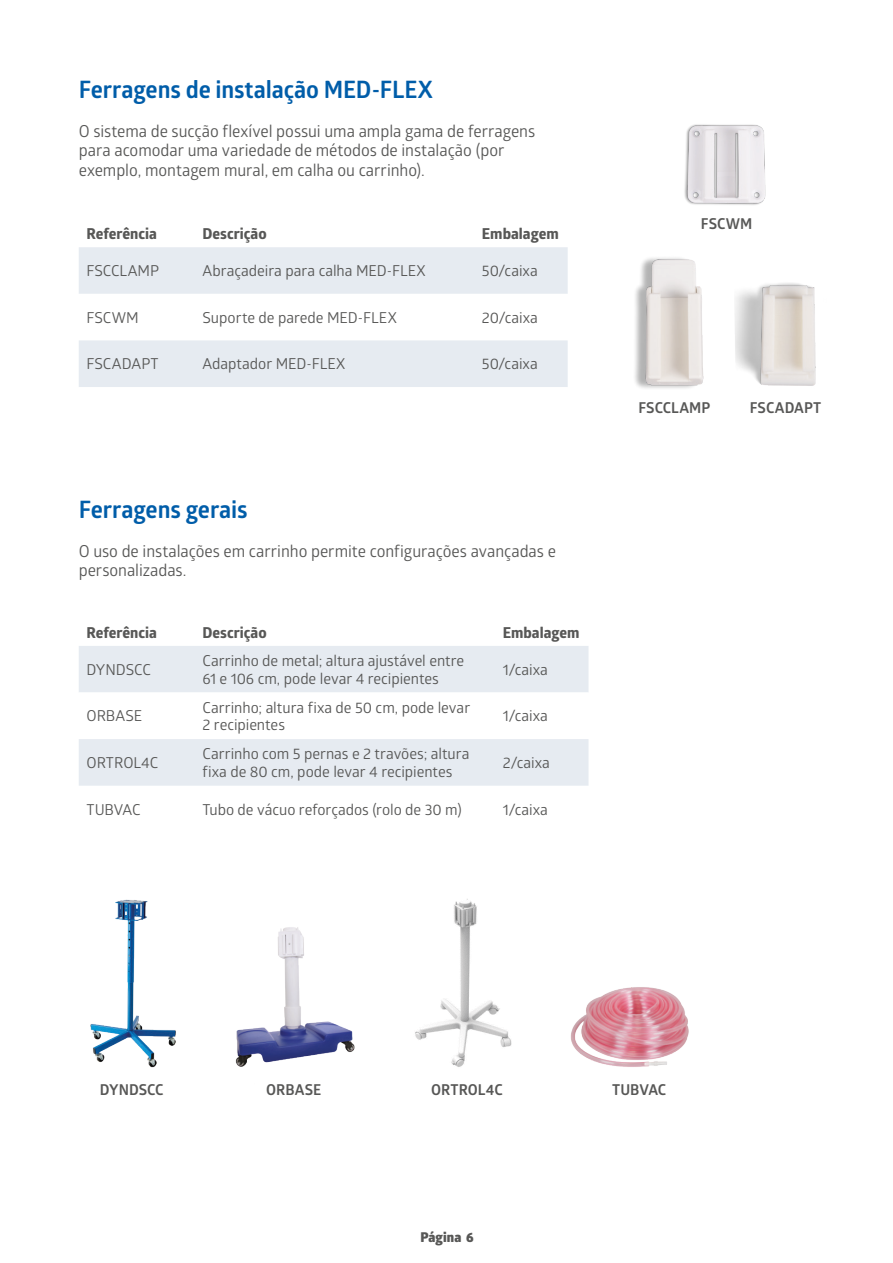
<style>
.page{position:relative;width:893px;height:1263px;background:#fff}
.page>*{position:absolute;margin:0;border:0;box-sizing:border-box;transform-origin:0 0}
.MEDLINE_-_Body_-_bullet{font:700 24px "Glober";letter-spacing:-.005em;color:#005da9}
.MEDLINE_-_Body_-_bullet-2{font:16.5px/19.5px "Glober";letter-spacing:-.005em;color:#575756}
.t1{font:15px/17.9px "Glober";letter-spacing:-.005em;color:#575756}
.Table_Heads{font:700 15px "Globerx";color:#575756}
.MEDLINE_-_Body_-_bullet-3{font:700 15px "Glober";letter-spacing:.005em;color:#575756}
.t2{font:800 13.5px "Glober";letter-spacing:.005em;color:#575756}
</style>
<div class="page">
<svg style="left:79px;top:247px;width:489px;height:140px"></svg>
<div style="left:79px;top:646px;width:509px;height:46px;background:#e6ebf1"></div>
<div style="left:79px;top:739px;width:509px;height:47px;background:#e6ebf1"></div>
<img style="left:90px;top:899px;width:86px;height:169px">
<img style="left:635px;top:258px;width:69px;height:130px">
<img style="left:684px;top:124px;width:82px;height:81px">
<img style="left:735px;top:283px;width:81px;height:103px">
<img style="left:235px;top:927px;width:120px;height:140px">
<img style="left:415px;top:899px;width:97px;height:168px">
<img style="left:571px;top:987px;width:118px;height:80px">
<p class="MEDLINE_-_Body_-_bullet" style="left:79px;top:73px;width:356px">Ferragens de instalação MED-FLEX</p>
<p class="MEDLINE_-_Body_-_bullet-2" style="left:79px;top:120px;width:458px">O sistema de sucção flexível possui uma ampla gama de ferragens para acomodar uma variedade de métodos de instalação (por exemplo, montagem mural, em calha ou carrinho).</p>
<p class="Table_Heads" style="left:87px;top:223px;width:72px">Referência</p>
<p class="Table_Heads" style="left:203px;top:223px;width:66px">Descrição</p>
<p class="Table_Heads" style="left:482px;top:223px;width:78px">Embalagem</p>
<p class="t1" style="left:87px;top:261px;width:74px">FSCCLAMP</p>
<p class="t1" style="left:203px;top:261px;width:225px">Abraçadeira para calha MED-FLEX</p>
<p class="t1" style="left:482px;top:261px;width:57px">50/caixa</p>
<p class="t1" style="left:87px;top:308px;width:54px">FSCWM</p>
<p class="t1" style="left:203px;top:308px;width:196px">Suporte de parede MED-FLEX</p>
<p class="t1" style="left:482px;top:308px;width:58px">20/caixa</p>
<p class="t1" style="left:87px;top:354px;width:74px">FSCADAPT</p>
<p class="t1" style="left:203px;top:354px;width:144px">Adaptador MED-FLEX</p>
<p class="t1" style="left:482px;top:354px;width:57px">50/caixa</p>
<p class="MEDLINE_-_Body_-_bullet" style="left:79px;top:493px;width:170px">Ferragens gerais</p>
<p class="MEDLINE_-_Body_-_bullet-2" style="left:79px;top:540px;width:479px">O uso de instalações em carrinho permite configurações avançadas e personalizadas.</p>
<p class="Table_Heads" style="left:87px;top:622px;width:72px">Referência</p>
<p class="Table_Heads" style="left:203px;top:622px;width:66px">Descrição</p>
<p class="Table_Heads" style="left:503px;top:622px;width:78px">Embalagem</p>
<p class="t1" style="left:87px;top:660px;width:66px">DYNDSCC</p>
<p class="t1" style="left:203px;top:651px;width:263px">Carrinho de metal; altura ajustável entre<br>61 e 106 cm, pode levar 4 recipientes</p>
<p class="t1" style="left:503px;top:660px;width:47px">1/caixa</p>
<p class="t1" style="left:87px;top:706px;width:57px">ORBASE</p>
<p class="t1" style="left:203px;top:698px;width:269px">Carrinho; altura fixa de 50 cm, pode levar</p>
<p class="t1" style="left:203px;top:715px;width:84px">2 recipientes</p>
<p class="t1" style="left:503px;top:706px;width:47px">1/caixa</p>
<p class="t1" style="left:87px;top:753px;width:73px">ORTROL4C</p>
<p class="t1" style="left:203px;top:744px;width:268px">Carrinho com 5 pernas e 2 travões; altura fixa de 80 cm, pode levar 4 recipientes</p>
<p class="t1" style="left:503px;top:753px;width:49px">2/caixa</p>
<p class="t1" style="left:87px;top:800px;width:55px">TUBVAC</p>
<p class="t1" style="left:203px;top:800px;width:261px">Tubo de vácuo reforçados (rolo de 30 m)</p>
<p class="t1" style="left:503px;top:800px;width:47px">1/caixa</p>
<p class="MEDLINE_-_Body_-_bullet-3" style="left:701px;top:214px;width:53px">FSCWM</p>
<p class="MEDLINE_-_Body_-_bullet-3" style="left:638px;top:397px;width:73px">FSCCLAMP</p>
<p class="MEDLINE_-_Body_-_bullet-3" style="left:750px;top:397px;width:73px">FSCADAPT</p>
<p class="MEDLINE_-_Body_-_bullet-3" style="left:100px;top:1079px;width:65px">DYNDSCC</p>
<p class="MEDLINE_-_Body_-_bullet-3" style="left:266px;top:1079px;width:57px">ORBASE</p>
<p class="MEDLINE_-_Body_-_bullet-3" style="left:431px;top:1079px;width:73px">ORTROL4C</p>
<p class="MEDLINE_-_Body_-_bullet-3" style="left:612px;top:1079px;width:56px">TUBVAC</p>
<p class="t2" style="left:420px;top:1227px;width:55px">Página 6</p>
</div>
